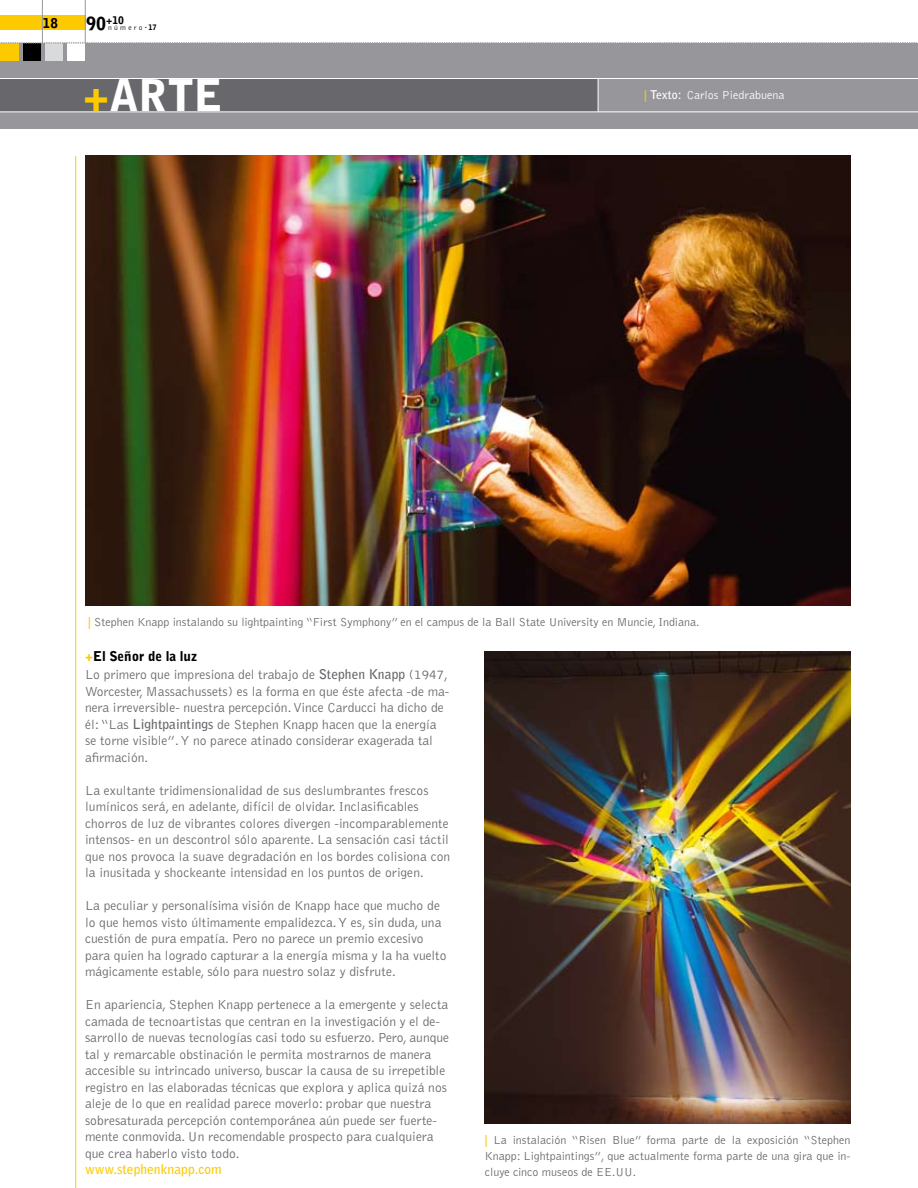
<style>
.page{position:relative;width:918px;height:1188px;background:#fff}
.page>*{position:absolute;margin:0;border:0;box-sizing:border-box;transform-origin:0 0}
.t1{font:900 43.5px "Bell Gothic";color:#fff}
.t2{font:300 13.5px/16.5px "Bell Gothic";color:#68676c}
.t3{font:700 13.5px "Bell Gothic";color:#fdca00}
.t4{font:900 13.5px "Bell Gothic";color:#000}
.t5{font:300 12px/15.8px "Bell Gothic";color:#68676c;text-align:justify}
.t6{font:300 12px "Bell Gothic";color:#fff}
.t7{font:900 10.5px "Bell Gothic";color:#000}
.t8{font:300 7.5px "Bell Gothic";letter-spacing:.3em;color:#000}
.s1{font-size:18px}
.s2{font-weight:900}
.s3{color:#fdca00}
.s4{font-weight:700;color:#fdca00}
.s5{font-weight:700}
.s6{font-weight:900;color:#fdca00}
.s7{font-weight:900;color:#000}
</style>
<div class="page">
<div style="left:0;top:16px;width:85px;height:14px;background:#fdca00"></div>
<hr style="left:42px;top:1px;width:1px;height:42px;background:#97979b">
<hr style="left:85px;top:1px;width:1px;height:42px;background:#97979b">
<div style="left:0;top:43px;width:918px;height:85px;background:#97979b"></div>
<div style="left:0;top:43px;width:19px;height:18px;background:#fdca00"></div>
<div style="left:23px;top:43px;width:18px;height:18px;background:#000"></div>
<div style="left:45px;top:43px;width:18px;height:18px;background:#d8dadc"></div>
<div style="left:68px;top:43px;width:17px;height:18px;background:#fff"></div>
<div style="left:0;top:79px;width:598px;height:33px;background:#68676c"></div>
<hr style="left:0;top:78px;width:918px;height:1px;background:#fff">
<hr style="left:0;top:112px;width:918px;height:1px;background:#fff">
<hr style="left:598px;top:78px;width:1px;height:34px;background:#fff">
<svg style="left:0;top:43px;width:85px;height:1px"></svg>
<hr style="left:75px;top:156px;width:1px;height:1032px;background:#fdca00">
<img style="left:485px;top:651px;width:365px;height:472px">
<img style="left:85px;top:156px;width:766px;height:450px">
<p class="t4" style="left:43px;top:15px;width:17px">18</p>
<p class="t7" style="left:86px;top:14px;width:39px"><span class="s1">90</span>+10</p>
<p class="t8" style="left:108px;top:24px;width:50px">número <span class="s2">17</span></p>
<h1 class="t1" style="left:83px;top:70px;width:141px"><span class="s3">+</span>ARTE</h1>
<p class="t6" style="left:644px;top:89px;width:142px"><span class="s4">|</span> <span class="s5">Texto:</span> Carlos Piedrabuena</p>
<p class="t5" style="left:88px;top:614px;width:613px"><span class="s4">|</span> Stephen Knapp instalando su lightpainting “First Symphony” en el campus de la Ball State University en Muncie, Indiana.</p>
<p class="t2" style="left:85px;top:648px;width:364px;line-height:18px"><span class="s6">+</span><span class="s7">El Señor de la luz<br></span>Lo primero que impresiona del trabajo de <span class="s5">Stephen Knapp</span> (1947,</p>
<p class="t2" style="left:85px;top:684px;width:366px">Worcester, Massachussets) es la forma en que éste afecta -de ma&shy;nera irreversible- nuestra percepción. Vince Carducci ha dicho de él: “Las <span class="s5">Lightpaintings</span> de Stephen Knapp hacen que la energía se torne visible”. Y no parece atinado considerar exagerada tal afirmación.</p>
<p class="t2" style="left:85px;top:783px;width:367px">La exultante tridimensionalidad de sus deslumbrantes frescos lumínicos será, en adelante, difícil de olvidar. Inclasificables chorros de luz de vibrantes colores divergen -incomparablemente intensos- en un descontrol sólo aparente. La sensación casi táctil que nos provoca la suave degradación en los bordes colisiona con la inusitada y shockeante intensidad en los puntos de origen.</p>
<p class="t2" style="left:85px;top:898px;width:363px">La peculiar y personalísima visión de Knapp hace que mucho de lo que hemos visto últimamente empalidezca. Y es, sin duda, una cuestión de pura empatía. Pero no parece un premio excesivo para quien ha logrado capturar a la energía misma y la ha vuelto mágicamente estable, sólo para nuestro solaz y disfrute.</p>
<p class="t2" style="left:85px;top:997px;width:366px">En apariencia, Stephen Knapp pertenece a la emergente y selecta camada de tecnoartistas que centran en la investigación y el de&shy;sarrollo de nuevas tecnologías casi todo su esfuerzo. Pero, aunque tal y remarcable obstinación le permita mostrarnos de manera accesible su intrincado universo, buscar la causa de su irrepetible registro en las elaboradas técnicas que explora y aplica quizá nos aleje de lo que en realidad parece moverlo: probar que nuestra sobresaturada percepción contemporánea aún puede ser fuerte&shy;mente conmovida. Un recomendable prospecto para cualquiera que crea haberlo visto todo.</p>
<p class="t3" style="left:85px;top:1161px;width:138px">www.stephenknapp.com</p>
<p class="t5" style="left:485px;top:1132px;width:367px"><span class="s4">|</span> La instalación “Risen Blue” forma parte de la exposición “Stephen Knapp: Lightpaintings”, que actualmente forma parte de una gira que in&shy;cluye cinco museos de EE.UU.</p>
</div>
